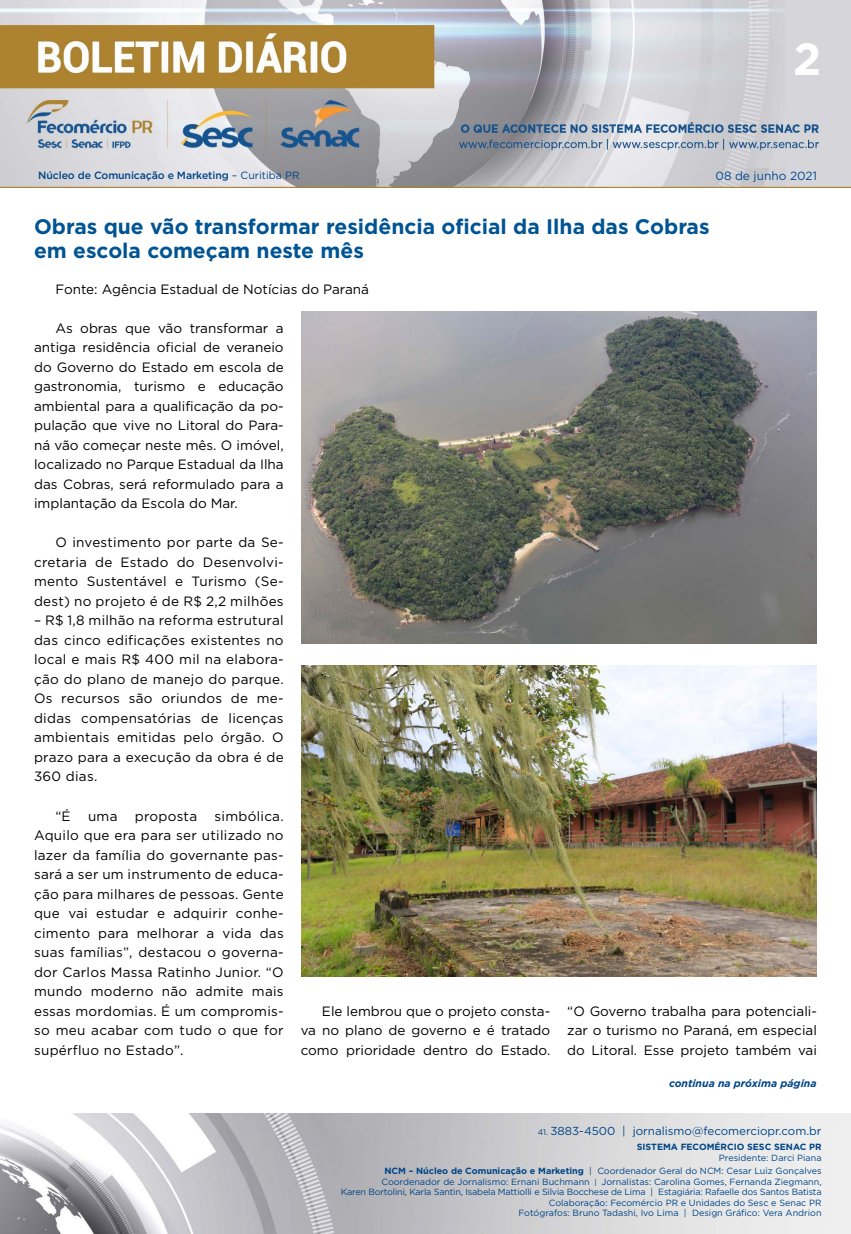
<style>
.page{position:relative;width:851px;height:1234px;background:#fff}
.page>*{position:absolute;margin:0;border:0;box-sizing:border-box;transform-origin:0 0}
.t1{font:700 45px "Gotham";color:#fff}
.t2{font:700 21px/24px "Gotham";color:#005493}
.t3{font:13.5px/19.5px "Gotham";color:#000;text-align:justify}
.t4{font:13.5px "Gotham";letter-spacing:.02em;color:#000}
.t5{font:11.85px "Gotham";color:#004a93}
.t6{font:11.55px "Gotham";color:#004587}
.t7{font:500 10.5px "Gotham";letter-spacing:-.01em;color:#004587}
.t8{font:italic 700 10.5px "Gotham";color:#004587}
.t9{font:9px/10.5px "Gotham";color:#004587;text-align:right}
.t10{font:700 9px "Gotham";color:#004587}
.s1{font-weight:400}
.s2{font-size:8.25px}
.s3{font-weight:700}
.s4{font-size:7.65px}
</style>
<div class="page">
<img style="left:0;top:0;width:850px;height:188px">
<img style="left:0;top:1113px;width:850px;height:120px">
<img style="left:301px;top:311px;width:515px;height:332px">
<img style="left:301px;top:665px;width:515px;height:311px">
<h1 class="t1" style="left:793px;top:29px;width:30px">2</h1>
<p class="t7" style="left:38px;top:168px;width:263px">Núcleo de Comunicação e Marketing <span class="s1">– Curitiba PR</span></p>
<p class="t5" style="left:715px;top:168px;width:103px">08 de junho 2021</p>
<h2 class="t2" style="left:34px;top:214px;width:677px">Obras que vão transformar residência oficial da Ilha das Cobras em escola começam neste mês</h2>
<p class="t3" style="left:55px;top:279px;width:315px">Fonte: Agência Estadual de Notícias do Paraná</p>
<p class="t3" style="left:34px;top:318px;width:251px;text-indent:21px">As obras que vão transformar a antiga residência oficial de veraneio do Governo do Estado em escola de gastronomia, turismo e educação ambiental para a qualificação da po&shy;pulação que vive no Litoral do Para&shy;ná vão começar neste mês. O imóvel, localizado no Parque Estadual da Ilha das Cobras, será reformulado para a implantação da Escola do Mar.</p>
<p class="t3" style="left:34px;top:532px;width:251px;text-indent:21px">O investimento por parte da Se&shy;cretaria de Estado do Desenvolvi&shy;mento Sustentável e Turismo (Se&shy;dest) no projeto é de R$ 2,2 milhões</p>
<p class="t3" style="left:34px;top:610px;width:251px">– R$ 1,8 milhão na reforma estrutural das cinco edificações existentes no local e mais R$ 400 mil na elabora&shy;ção do plano de manejo do parque.<br>Os recursos são oriundos de me&shy;didas compensatórias de licenças ambientais emitidas pelo órgão. O prazo para a execução da obra é de 360 dias.</p>
<p class="t3" style="left:55px;top:805px;width:17px">“É</p>
<p class="t3" style="left:88px;top:805px;width:31px">uma</p>
<p class="t4" style="left:135px;top:806px;width:64px">proposta</p>
<p class="t3" style="left:34px;top:805px;width:251px;text-indent:180px">simbólica.<br>Aquilo que era para ser utilizado no lazer da família do governante pas&shy;sará a ser um instrumento de educa&shy;ção para milhares de pessoas. Gente que vai estudar e adquirir conhe&shy;cimento para melhorar a vida das suas famílias”, destacou o governa&shy;dor Carlos Massa Ratinho Junior. “O mundo moderno não admite mais essas mordomias. É um compromis&shy;so meu acabar com tudo o que for supérfluo no Estado”.</p>
<p class="t3" style="left:300px;top:1000px;width:251px;text-indent:21px">Ele lembrou que o projeto consta&shy;va no plano de governo e é tratado como prioridade dentro do Estado.</p>
<p class="t3" style="left:567px;top:1000px;width:251px">“O Governo trabalha para potenciali&shy;zar o turismo no Paraná, em especial do Litoral. Esse projeto também vai</p>
<p class="t8" style="left:669px;top:1075px;width:149px">continua na próxima página</p>
<p class="t6" style="left:537px;top:1123px;width:285px"><span class="s2">41.</span> 3883-4500 | jornalismo@fecomerciopr.com.br</p>
<p class="t10" style="left:636px;top:1140px;width:186px">SISTEMA FECOMÉRCIO SESC SENAC PR</p>
<p class="t9" style="left:384px;top:1150px;width:438px;line-height:13.5px">Presidente: Darci Piana<br><span class="s3">NCM – Núcleo de Comunicação e Marketing</span> | Coordenador Geral do NCM: Cesar Luiz Gonçalves</p>
<p class="t9" style="left:341px;top:1175px;width:482px">Coordenador de Jornalismo: Ernani Buchmann <span class="s4">|</span> Jornalistas: Carolina Gomes, Fernanda Ziegmann,<br>Karen Bortolini, Karla Santin, Isabela Mattiolli e Silvia Bocchese de Lima | Estagiária: Rafaelle dos Santos Batista Colaboração: Fecomércio PR e Unidades do Sesc e Senac PR<br>Fotógrafos: Bruno Tadashi, Ivo Lima | Design Gráfico: Vera Andrion</p>
</div>
